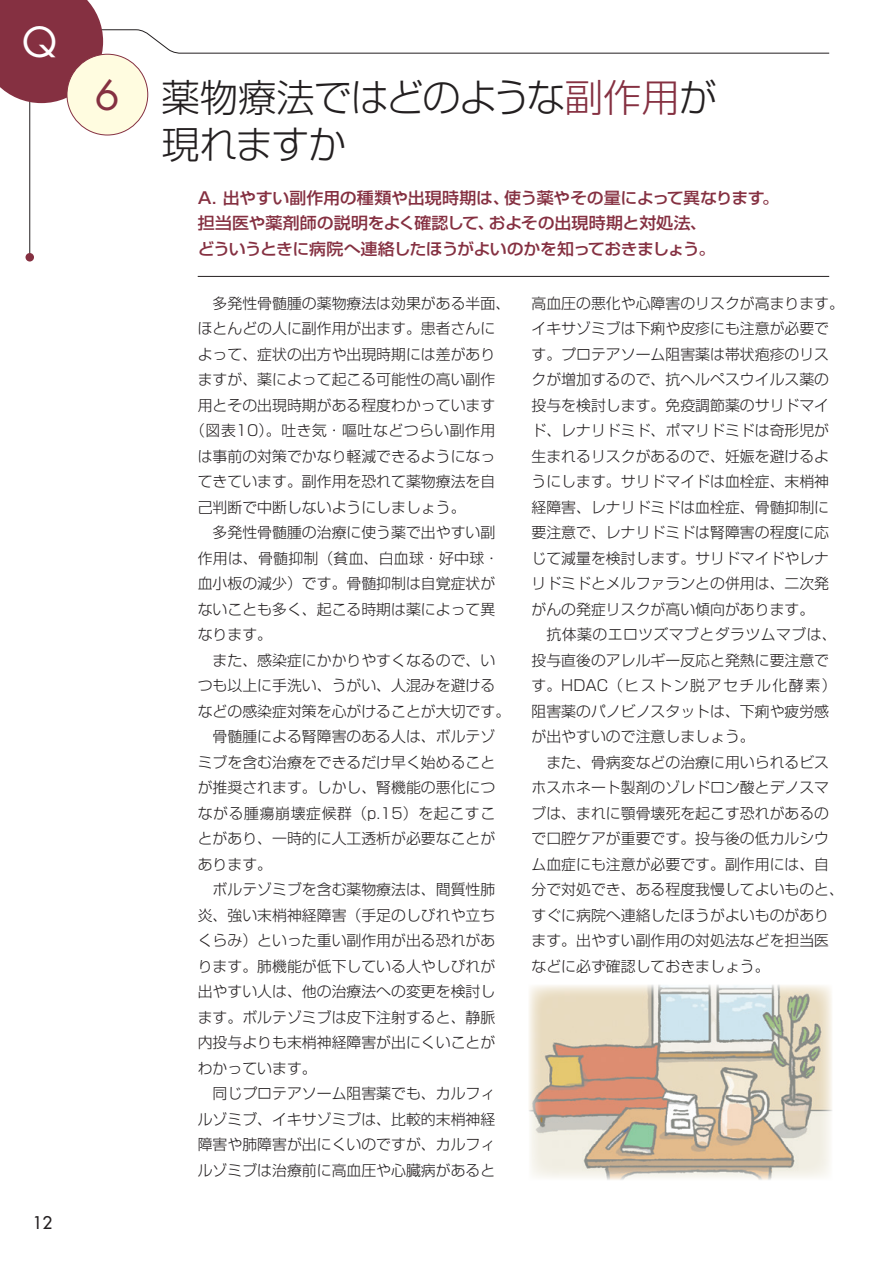
<style>
.page{position:relative;width:893px;height:1263px;background:#fff}
.page>*{position:absolute;margin:0;border:0;box-sizing:border-box;transform-origin:0 0}
.t1{font:40.35px "Futura";color:#853041}
.t2{font:40.35px "Futura";color:#fff}
.t3{font:300 38.25px/46.8px "Shin Go Pro";letter-spacing:-.025em;color:#231f20}
.t4{font:16.95px "Futura";color:#231f20}
.t5{font:500 16.2px/25.5px "Shin Go Pro";letter-spacing:-.025em;color:#853041;scale:1.05 1}
.t6{font:300 14.85px/25.5px "Shin Go Pro";color:#231f20}
.t7{font:300 14.85px "Shin Go Pro";letter-spacing:.03em;color:#231f20}
.t8{font:300 14.85px "Shin Go Pro";letter-spacing:.04em;color:#231f20}
.t9{font:300 14.85px "Shin Go Pro";letter-spacing:.02em;color:#231f20}
.s1{color:#853041}
</style>
<div class="page">
<svg style="left:29px;top:29px;width:801px;height:226px"></svg>
<div style="left:0;top:0;width:103px;height:103px;background:#853041"></div>
<div style="left:67px;top:54px;width:81px;height:81px;background:#fffce0;border-radius:50%"></div>
<div style="left:67px;top:54px;width:81px;height:81px;border:1px solid #853041;border-radius:50%"></div>
<div style="left:26px;top:253px;width:8px;height:8px;background:#853041;border-radius:50%"></div>
<hr style="left:198px;top:276px;width:631px;height:1px;background:#231f20">
<img style="left:529px;top:985px;width:303px;height:195px">
<h1 class="t2" style="left:22px;top:14px;width:36px">Q</h1>
<h1 class="t1" style="left:95px;top:67px;width:26px">6</h1>
<p class="t4" style="left:33px;top:1212px;width:21px">12</p>
<h2 class="t3" style="left:162px;top:70px;width:557px">薬物療法ではどのような<span class="s1">副作用</span>が現れますか</h2>
<p class="t5" style="left:198px;top:183px;width:555px">A．出やすい副作用の種類や出現時期は、使う薬やその量によって異なります。担当医や薬剤師の説明をよく確認して、およその出現時期と対処法、<br>どういうときに病院へ連絡したほうがよいのかを知っておきましょう。</p>
<p class="t6" style="left:213px;top:288px;width:299px">多発性骨髄腫の薬物療法は効果がある半面、</p>
<p class="t6" style="left:198px;top:314px;width:299px">ほとんどの人に副作用が出ます。患者さんに</p>
<p class="t6" style="left:198px;top:339px;width:299px">よって、症状の出方や出現時期には差があり</p>
<p class="t6" style="left:198px;top:365px;width:299px">ますが、薬によって起こる可能性の高い副作</p>
<p class="t6" style="left:198px;top:390px;width:299px">用とその出現時期がある程度わかっています</p>
<p class="t7" style="left:190px;top:418px;width:307px">（図表10）。吐き気・嘔吐などつらい副作用</p>
<p class="t6" style="left:198px;top:441px;width:299px">は事前の対策でかなり軽減できるようになっ</p>
<p class="t6" style="left:198px;top:467px;width:299px">てきています。副作用を恐れて薬物療法を自</p>
<p class="t6" style="left:198px;top:492px;width:269px">己判断で中断しないようにしましょう。</p>
<p class="t6" style="left:213px;top:518px;width:284px">多発性骨髄腫の治療に使う薬で出やすい副</p>
<p class="t9" style="left:198px;top:546px;width:303px">作用は、骨髄抑制（貧血、白血球・好中球・</p>
<p class="t6" style="left:198px;top:569px;width:299px">血小板の減少）です。骨髄抑制は自覚症状が</p>
<p class="t6" style="left:198px;top:594px;width:299px">ないことも多く、起こる時期は薬によって異</p>
<p class="t6" style="left:198px;top:620px;width:76px">なります。</p>
<p class="t6" style="left:213px;top:645px;width:284px">また、感染症にかかりやすくなるので、い</p>
<p class="t6" style="left:198px;top:671px;width:299px">つも以上に手洗い、うがい、人混みを避ける</p>
<p class="t6" style="left:198px;top:696px;width:314px">などの感染症対策を心がけることが大切です。</p>
<p class="t6" style="left:213px;top:722px;width:284px">骨髄腫による腎障害のある人は、ボルテゾ</p>
<p class="t6" style="left:198px;top:747px;width:299px">ミブを含む治療をできるだけ早く始めること</p>
<p class="t6" style="left:198px;top:773px;width:299px">が推奨されます。しかし、腎機能の悪化につ</p>
<p class="t8" style="left:198px;top:801px;width:299px">ながる腫瘍崩壊症候群（p.15）を起こすこ</p>
<p class="t6" style="left:198px;top:824px;width:299px">とがあり、一時的に人工透析が必要なことが</p>
<p class="t6" style="left:198px;top:849px;width:76px">あります。</p>
<p class="t6" style="left:213px;top:875px;width:284px">ボルテゾミブを含む薬物療法は、間質性肺</p>
<p class="t6" style="left:198px;top:900px;width:299px">炎、強い末梢神経障害（手足のしびれや立ち</p>
<p class="t6" style="left:198px;top:926px;width:299px">くらみ）といった重い副作用が出る恐れがあ</p>
<p class="t6" style="left:198px;top:952px;width:299px">ります。肺機能が低下している人やしびれが</p>
<p class="t6" style="left:198px;top:977px;width:299px">出やすい人は、他の治療法への変更を検討し</p>
<p class="t6" style="left:198px;top:1003px;width:299px">ます。ボルテゾミブは皮下注射すると、静脈</p>
<p class="t6" style="left:198px;top:1028px;width:299px">内投与よりも末梢神経障害が出にくいことが</p>
<p class="t6" style="left:198px;top:1054px;width:121px">わかっています。</p>
<p class="t6" style="left:213px;top:1079px;width:284px">同じプロテアソーム阻害薬でも、カルフィ</p>
<p class="t6" style="left:198px;top:1105px;width:299px">ルゾミブ、イキサゾミブは、比較的末梢神経</p>
<p class="t6" style="left:198px;top:1130px;width:299px">障害や肺障害が出にくいのですが、カルフィ</p>
<p class="t6" style="left:198px;top:1156px;width:299px">ルゾミブは治療前に高血圧や心臓病があると</p>
<p class="t6" style="left:531px;top:288px;width:314px">高血圧の悪化や心障害のリスクが高まります。イキサゾミブは下痢や皮疹にも注意が必要です。プロテアソーム阻害薬は帯状疱疹のリスクが増加するので、抗ヘルペスウイルス薬の投与を検討します。免疫調節薬のサリドマイド、レナリドミド、ポマリドミドは奇形児が生まれるリスクがあるので、妊娠を避けるようにします。サリドマイドは血栓症、末梢神経障害、レナリドミドは血栓症、骨髄抑制に要注意で、レナリドミドは腎障害の程度に応じて減量を検討します。サリドマイドやレナリドミドとメルファランとの併用は、二次発がんの発症リスクが高い傾向があります。</p>
<p class="t6" style="left:531px;top:620px;width:307px;text-indent:15px">抗体薬のエロツズマブとダラツムマブは、投与直後のアレルギー反応と発熱に要注意です。HDAC（ヒストン脱アセチル化酵素）阻害薬のパノビノスタットは、下痢や疲労感が出やすいので注意しましょう。</p>
<p class="t6" style="left:531px;top:748px;width:314px;text-indent:15px">また、骨病変などの治療に用いられるビスホスホネート製剤のゾレドロン酸とデノスマブは、まれに顎骨壊死を起こす恐れがあるので口腔ケアが重要です。投与後の低カルシウム血症にも注意が必要です。副作用には、自分で対処でき、ある程度我慢してよいものと、すぐに病院へ連絡したほうがよいものがあります。出やすい副作用の対処法などを担当医などに必ず確認しておきましょう。</p>
</div>
